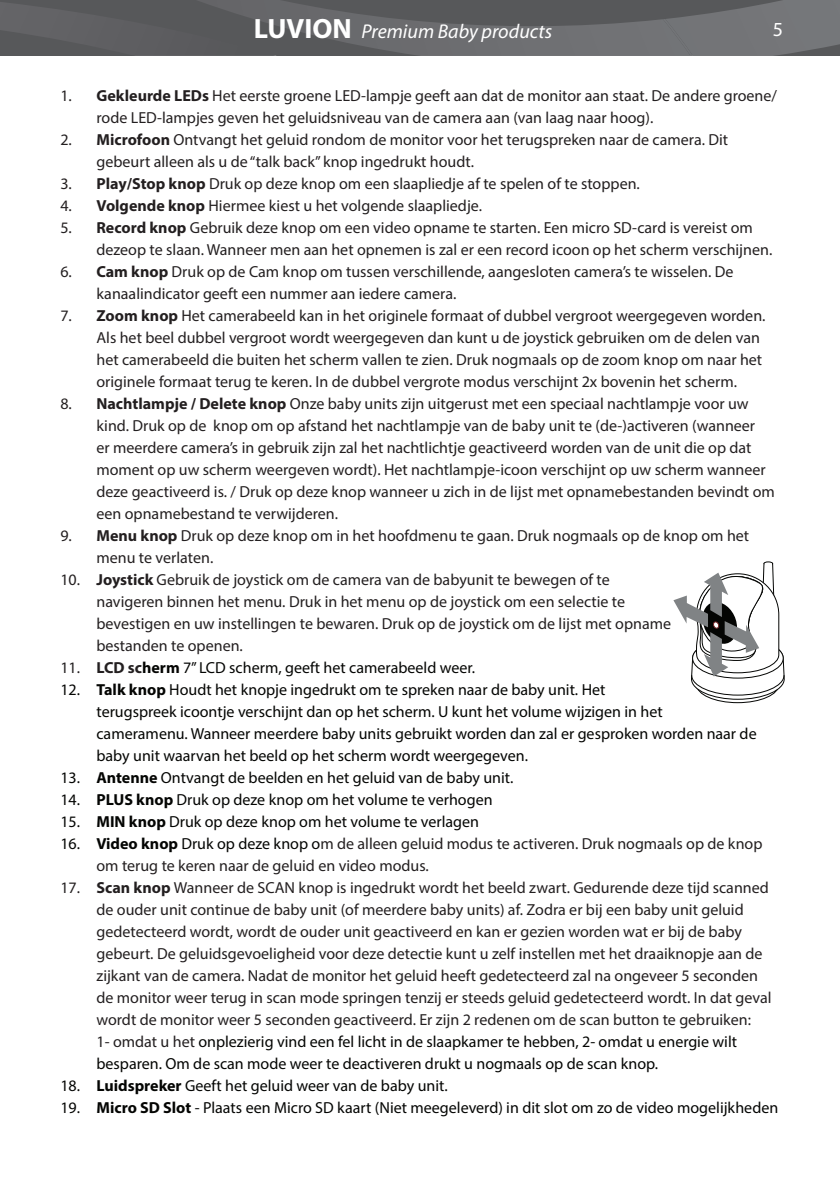
<style>
.page{position:relative;width:840px;height:1191px;background:#fff}
.page>*{position:absolute;margin:0;border:0;box-sizing:border-box;transform-origin:0 0}
.t1{font:italic 20px "Myriad Pro";color:#fff}
.t2{font:20px "Myriad Pro";color:#fff}
.t3{font:16px/22px "Myriad Pro";color:#231f20}
.t4{font:16px/22px "Myriad Pro";color:#040503}
.s1{font-weight:700;font-style:normal;font-size:28px}
.s2{font-weight:700}
.s3{color:#231f20}
.s4{font-weight:700;color:#231f20}
.s5{color:#040503}
.s6{font-weight:700;color:#040503}
</style>
<div class="page">
<svg style="left:0;top:0;width:839px;height:56px;background:#626366"></svg>
<img style="left:662px;top:19px;width:30px;height:37px">
<svg style="left:673px;top:561px;width:111px;height:140px"></svg>
<p class="t1" style="left:254px;top:19px;width:299px"><span class="s1">LUVION</span> Premium Baby products</p>
<p class="t2" style="left:772px;top:17px;width:12px">5</p>
<p class="t3" style="left:96px;top:84px;width:681px;text-indent:-36px">1. <span class="s2">Gekleurde LEDs</span> Het eerste groene LED-lampje geeft aan dat de monitor aan staat. De andere groene/ rode LED-lampjes geven het geluidsniveau van de camera aan (van laag naar hoog).</p>
<p class="t3" style="left:96px;top:128px;width:633px;text-indent:-36px">2. <span class="s2">Microfoon</span> Ontvangt het geluid rondom de monitor voor het terugspreken naar de camera. Dit gebeurt alleen als u de “talk back” knop ingedrukt houdt.</p>
<p class="t3" style="left:60px;top:172px;width:580px">3. <span class="s2">Play/Stop knop</span> Druk op deze knop om een slaapliedje af te spelen of te stoppen.</p>
<p class="t3" style="left:60px;top:194px;width:423px">4. <span class="s2">Volgende knop</span> Hiermee kiest u het volgende slaapliedje.</p>
<p class="t3" style="left:96px;top:216px;width:677px;text-indent:-36px">5. <span class="s2">Record knop</span> Gebruik deze knop om een video opname te starten. Een micro SD-card is vereist om dezeop te slaan. Wanneer men aan het opnemen is zal er een record icoon op het scherm verschijnen.</p>
<p class="t3" style="left:96px;top:260px;width:638px;text-indent:-36px">6. <span class="s2">Cam knop</span> Druk op de Cam knop om tussen verschillende, aangesloten camera’s te wisselen. De kanaalindicator geeft een nummer aan iedere camera.</p>
<p class="t3" style="left:96px;top:304px;width:670px;text-indent:-36px">7. <span class="s2">Zoom knop</span> Het camerabeeld kan in het originele formaat of dubbel vergroot weergegeven worden.<br>Als het beel dubbel vergroot wordt weergegeven dan kunt u de joystick gebruiken om de delen van het camerabeeld die buiten het scherm vallen te zien. Druk nogmaals op de zoom knop om naar het originele formaat terug te keren. In de dubbel vergrote modus verschijnt 2x bovenin het scherm.</p>
<p class="t3" style="left:96px;top:392px;width:679px;text-indent:-36px">8. <span class="s2">Nachtlampje / Delete knop</span> Onze baby units zijn uitgerust met een speciaal nachtlampje voor uw kind. Druk op de knop om op afstand het nachtlampje van de baby unit te (de-)activeren (wanneer<br>er meerdere camera’s in gebruik zijn zal het nachtlichtje geactiveerd worden van de unit die op dat moment op uw scherm weergeven wordt). Het nachtlampje-icoon verschijnt op uw scherm wanneer deze geactiveerd is. / Druk op deze knop wanneer u zich in de lijst met opnamebestanden bevindt om een opnamebestand te verwijderen.</p>
<p class="t3" style="left:96px;top:524px;width:654px;text-indent:-36px">9. <span class="s2">Menu knop</span> Druk op deze knop om in het hoofdmenu te gaan. Druk nogmaals op de knop om het menu te verlaten.</p>
<p class="t3" style="left:96px;top:568px;width:575px;text-indent:-36px">10. <span class="s2">Joystick</span> Gebruik de joystick om de camera van de babyunit te bewegen of te navigeren binnen het menu. Druk in het menu op de joystick om een selectie te bevestigen en uw instellingen te bewaren. Druk op de joystick om de lijst met opname bestanden te openen.</p>
<p class="t4" style="left:60px;top:656px;width:416px"><span class="s3">11.</span> <span class="s4">LCD sc</span><span class="s2">herm</span> 7” LCD scherm, geeft het camerabeeld weer.</p>
<p class="t4" style="left:96px;top:678px;width:661px;text-indent:-36px">12. <span class="s2">Talk knop</span> Houdt het knopje ingedrukt om te spreken naar de baby unit. Het<br>terugspreek icoontje verschijnt dan op het scherm. U kunt het volume wijzigen in het cameramenu. Wanneer meerdere baby units gebruikt worden dan zal er gesproken worden naar de baby unit waarvan het beeld op het scherm wordt weergegeven.</p>
<p class="t4" style="left:60px;top:766px;width:454px">13. <span class="s2">Antenne</span> Ontvangt de beelden en het geluid van de baby unit.</p>
<p class="t4" style="left:60px;top:788px;width:433px">14. <span class="s2">PLUS knop</span> Druk op deze knop om het volume te verhogen</p>
<p class="t4" style="left:60px;top:810px;width:420px">15. <span class="s2">MIN knop</span> Druk op deze knop om het volume te verlagen</p>
<p class="t3" style="left:96px;top:832px;width:667px;text-indent:-36px"><span class="s5">16.</span> <span class="s6">Video knop</span> <span class="s5">Druk op deze knop o</span>m de alleen geluid modus te activeren. Druk nogmaals op de knop om terug te keren naar de geluid en video modus.</p>
<p class="t3" style="left:96px;top:876px;width:676px;text-indent:-36px">17. <span class="s2">Scan knop</span> Wanneer de SCAN knop is ingedrukt wordt het beeld zwart. Gedurende deze tijd scanned de ouder unit continue de baby unit (of meerdere baby units) af. Zodra er bij een baby unit geluid gedetecteerd wordt, wordt de ouder unit geactiveerd en kan er gezien worden wat er bij de baby gebeurt. De geluidsgevoeligheid voor deze detectie kunt u zelf instellen met het draaiknopje aan de zijkant van de camera. Nadat de monitor het geluid heeft gedetecteerd zal na ongeveer 5 seconden de monitor weer terug in scan mode springen tenzij er steeds geluid gedetecteerd wordt. In dat geval wordt de monitor weer 5 seconden geactiveerd. Er zijn 2 redenen om de scan button te gebruiken:<br>1- omdat u het <span class="s5">onplezierig vind een fel licht in de slaapkamer te hebben, 2- omdat u energie wilt besparen. Om de scan mode weer te deactiveren drukt u nogmaals op de scan knop.</span></p>
<p class="t4" style="left:60px;top:1074px;width:388px">18. <span class="s2">Luidspreker</span> Geeft het geluid weer van de baby unit.</p>
<p class="t4" style="left:60px;top:1096px;width:719px">19. <span class="s2">Micro SD Slot</span> - Plaats een Micro SD kaart (Niet meegeleverd) in dit slot om zo de video mogelijkheden</p>
</div>
